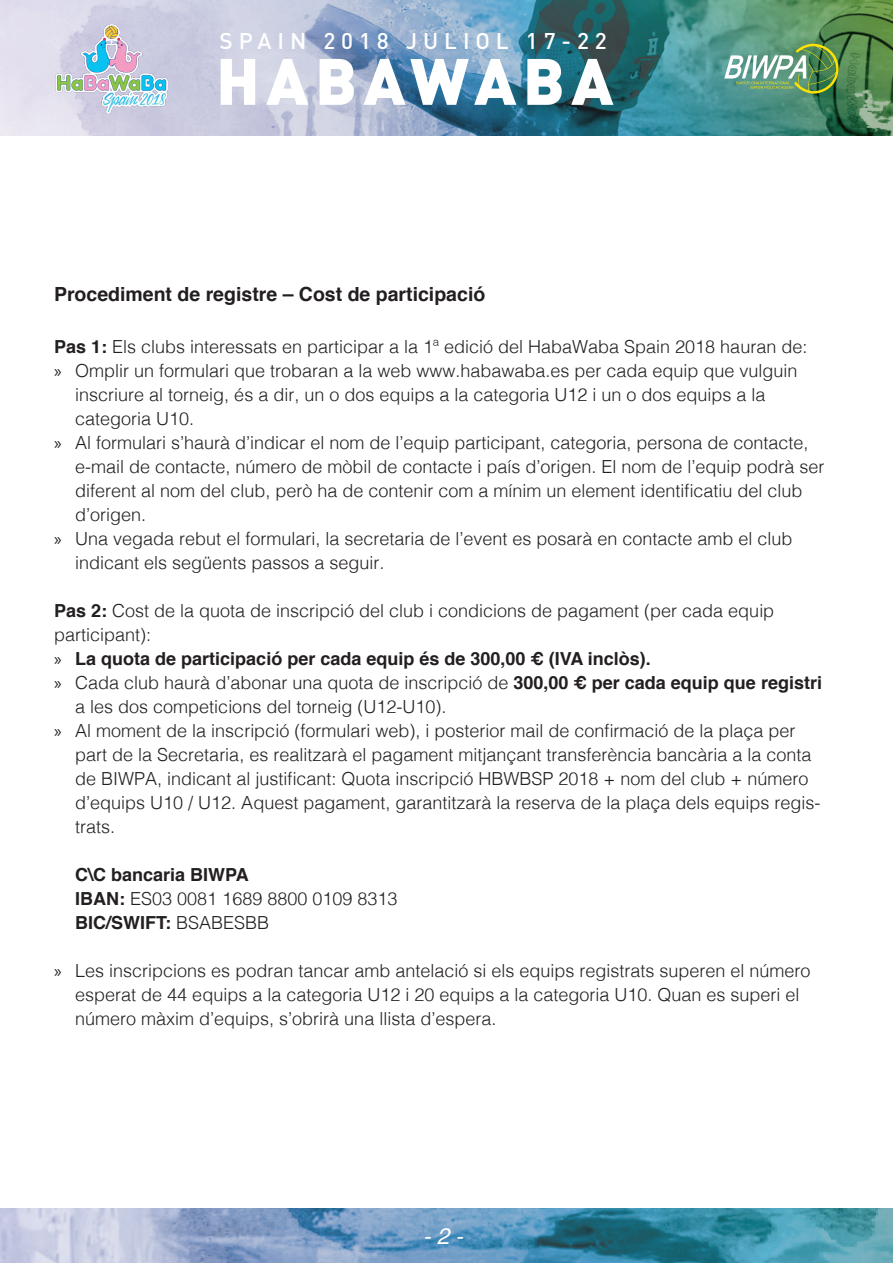
<style>
.page{position:relative;width:893px;height:1263px;background:#fff}
.page>*{position:absolute;margin:0;border:0;box-sizing:border-box;transform-origin:0 0}
.t1{font:900 64.5px "DIN Pro";letter-spacing:.1em;color:#fff}
.t2{font:500 22.5px "DIN Pro";letter-spacing:.26em;color:#fff}
.t3{font:italic 22.5px "Helvetica";color:#fff}
.Estilo_de_párrafo_Bo{font:700 19.5px "Helvetica";color:#231f20}
.Estilo_de_párrafo_Bo-2{font:300 18px/24px "Helvetica";color:#231f20}
.t4{font:700 18px "Helvetica";color:#231f20}
.s1{font-weight:700}
.s2{font-family:"Myriad Pro";font-weight:400}
</style>
<div class="page">
<img style="left:0;top:0;width:893px;height:135px">
<img style="left:54px;top:22px;width:115px;height:93px">
<svg style="left:724px;top:44px;width:115px;height:50px;background:#79a782"></svg>
<svg style="left:0;top:1209px;width:893px;height:54px;background:#6c9dba"></svg>
<p class="t2" style="left:220px;top:25px;width:389px">SPAIN 2018 JULIOL 17-22</p>
<p class="t1" style="left:216px;top:38px;width:399px">HABAWABA</p>
<p class="Estilo_de_párrafo_Bo" style="left:54px;top:279px;width:433px">Procediment de registre – Cost de participació</p>
<p class="Estilo_de_párrafo_Bo-2" style="left:54px;top:333px;width:755px"><span class="s1">Pas 1:</span> Els clubs interessats en participar a la 1ª edició del HabaWaba Spain 2018 hauran de:</p>
<p class="Estilo_de_párrafo_Bo-2" style="left:75px;top:357px;width:724px;text-indent:-21px"><span class="s2">»</span> Omplir un formulari que trobaran a la web www.habawaba.es per cada equip que vulguin inscriure al torneig, és a dir, un o dos equips a la categoria U12 i un o dos equips a la categoria U10.</p>
<p class="Estilo_de_párrafo_Bo-2" style="left:75px;top:429px;width:751px;text-indent:-21px"><span class="s2">»</span> Al formulari s’haurà d’indicar el nom de l’equip participant, categoria, persona de contacte, e-mail de contacte, número de mòbil de contacte i país d’origen. El nom de l’equip podrà ser diferent al nom del club, però ha de contenir com a mínim un element identificatiu del club d’origen.</p>
<p class="Estilo_de_párrafo_Bo-2" style="left:75px;top:525px;width:719px;text-indent:-21px"><span class="s2">»</span> Una vegada rebut el formulari, la secretaria de l’event es posarà en contacte amb el club indicant els següents passos a seguir.</p>
<p class="Estilo_de_párrafo_Bo-2" style="left:54px;top:597px;width:722px"><span class="s1">Pas 2:</span> Cost de la quota de inscripció del club i condicions de pagament (per cada equip participant):</p>
<p class="t4" style="left:54px;top:644px;width:598px"><span class="s2">»</span> La quota de participació per cada equip és de 300,00 € (IVA inclòs).</p>
<p class="Estilo_de_párrafo_Bo-2" style="left:75px;top:669px;width:748px;text-indent:-21px"><span class="s2">»</span> Cada club haurà d’abonar una quota de inscripció de <span class="s1">300,00 € per cada equip que registri </span>a les dos competicions del torneig (U12-U10).</p>
<p class="Estilo_de_párrafo_Bo-2" style="left:75px;top:717px;width:747px;text-indent:-21px"><span class="s2">»</span> Al moment de la inscripció (formulari web), i posterior mail de confirmació de la plaça per part de la Secretaria, es realitzarà el pagament mitjançant transferència bancària a la conta de BIWPA, indicant al justificant: Quota inscripció HBWBSP 2018 + nom del club + número d’equips U10 / U12. Aquest pagament, garantitzarà la reserva de la plaça dels equips regis&shy;trats.</p>
<p class="Estilo_de_párrafo_Bo-2" style="left:75px;top:861px;width:324px"><span class="s1">C\C bancaria BIWPA<br>IBAN:</span> ES03 0081 1689 8800 0109 8313<br><span class="s1">BIC/SWIFT:</span> BSABESBB</p>
<p class="Estilo_de_párrafo_Bo-2" style="left:75px;top:957px;width:737px;text-indent:-21px"><span class="s2">»</span> Les inscripcions es podran tancar amb antelació si els equips registrats superen el número esperat de 44 equips a la categoria U12 i 20 equips a la categoria U10. Quan es superi el número màxim d’equips, s’obrirà una llista d’espera.</p>
<p class="t3" style="left:423px;top:1219px;width:42px">- 2 -</p>
</div>
